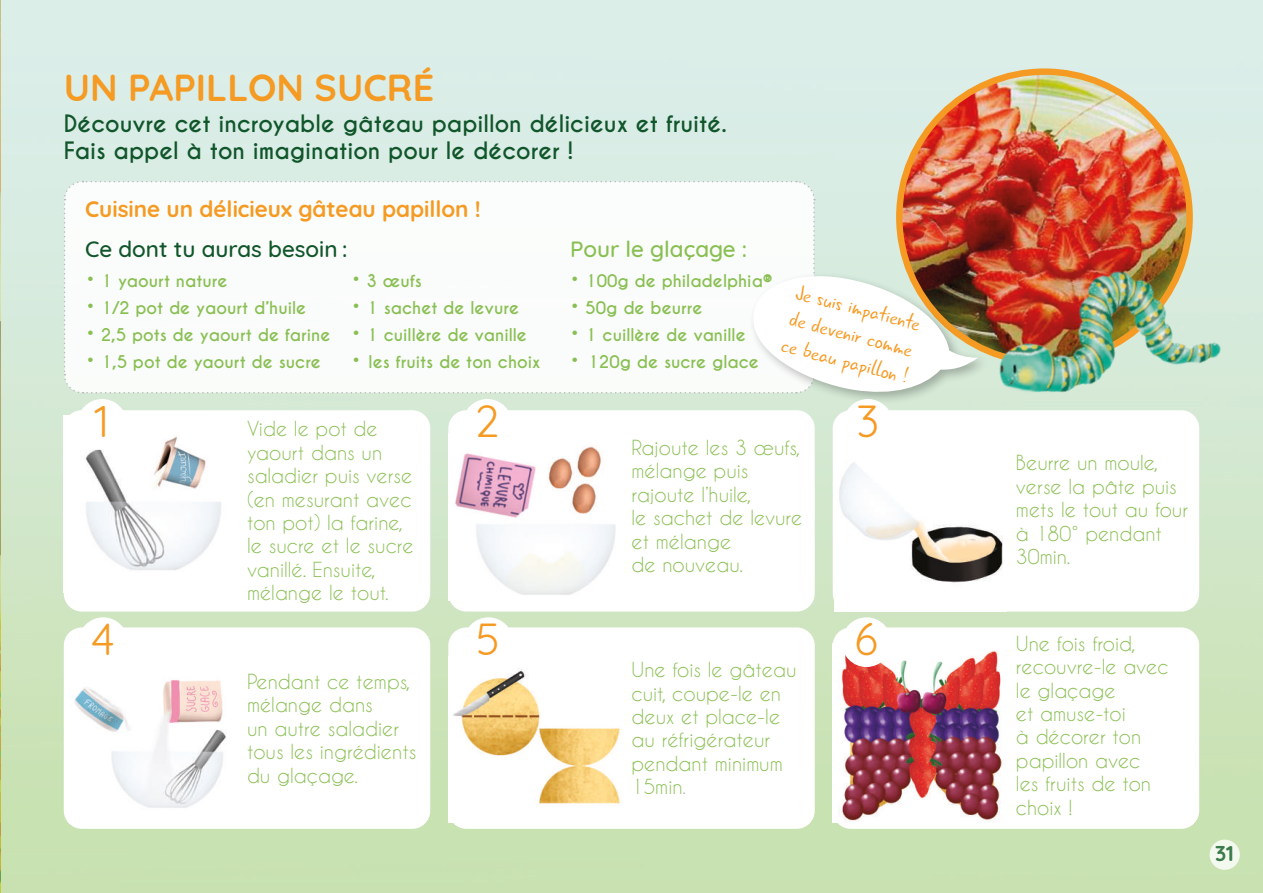
<style>
.page{position:relative;width:1263px;height:893px;background:#fff}
.page>*{position:absolute;margin:0;border:0;box-sizing:border-box;transform-origin:0 0}
.t1{font:43.8px "Quicksand";color:#f59a22}
.t2{font:700 37.5px "Quicksand";color:#f59a22}
.t3{font:700 22.5px/27px "Caviar Dreams";color:#11562b}
.t4{font:22.5px/27px "Gunny Rewritten";color:#f59a22;text-align:justify}
.t5{font:700 22.5px "Quicksand";color:#f59a22}
.t6{font:500 22.5px "Quicksand";color:#11562b}
.t7{font:500 22.5px "Quicksand";color:#89bf52}
.t8{font:700 21.3px "Quicksand";color:#3a7b4a}
.t9{font:19.5px/23.4px "Caviar Dreams";color:#89bf52}
.t10{font:700 16.5px "Caviar Dreams";color:#89bf52}
.s1{font-size:22.5px}
.s2{color:#b5b5b4}
</style>
<div class="page">
<img style="left:0;top:358px;width:1px;height:535px">
<img style="left:0;top:0;width:1px;height:358px">
<img style="left:899px;top:73px;width:290px;height:148px">
<img style="left:455px;top:446px;width:161px;height:149px">
<img style="left:962px;top:221px;width:287px;height:228px">
<img style="left:85px;top:436px;width:136px;height:135px">
<img style="left:74px;top:680px;width:152px;height:128px">
<img style="left:453px;top:668px;width:167px;height:136px">
<img style="left:839px;top:650px;width:163px;height:172px">
<img style="left:839px;top:432px;width:168px;height:151px">
<div style="left:748px;top:271px;width:242px;height:134px;background:#1d1d1b;opacity:.3"></div>
<svg style="left:63px;top:180px;width:915px;height:216px"></svg>
<div style="left:843px;top:399px;width:50px;height:50px;background:#fff;border-radius:50%"></div>
<div style="left:842px;top:617px;width:49px;height:50px;background:#fff;border-radius:50%"></div>
<div style="left:462px;top:399px;width:50px;height:50px;background:#fff;border-radius:50%"></div>
<div style="left:77px;top:399px;width:50px;height:50px;background:#fff;border-radius:50%"></div>
<div style="left:1209px;top:840px;width:31px;height:30px;background:#f4f9ef;border-radius:50%"></div>
<h2 class="t2" style="left:64px;top:57px;width:372px">UN PAPILLON SUCRÉ</h2>
<p class="t3" style="left:64px;top:110px;width:664px">Découvre cet incroyable gâteau papillon délicieux et fruité.<br>Fais appel à ton imagination pour le décorer !</p>
<p class="t5" style="left:85px;top:191px;width:397px">Cuisine un délicieux gâteau papillon !</p>
<p class="t6" style="left:85px;top:231px;width:264px">Ce dont tu auras besoin :</p>
<p class="t10" style="left:86px;top:271px;width:143px"><span class="s1">•</span> 1 yaourt nature</p>
<p class="t10" style="left:86px;top:298px;width:222px"><span class="s1">•</span> 1/2 pot de yaourt d’huile</p>
<p class="t10" style="left:86px;top:325px;width:246px"><span class="s1">•</span> 2,5 pots de yaourt de farine</p>
<p class="t10" style="left:86px;top:352px;width:237px"><span class="s1">•</span> 1,5 pot de yaourt de sucre</p>
<p class="t10" style="left:351px;top:271px;width:72px"><span class="s1">•</span> 3 œufs</p>
<p class="t10" style="left:351px;top:298px;width:169px"><span class="s1">•</span> 1 sachet de levure</p>
<p class="t10" style="left:351px;top:325px;width:177px"><span class="s1">•</span> 1 cuillère de vanille</p>
<p class="t10" style="left:351px;top:352px;width:190px"><span class="s1">•</span> les fruits de ton choix</p>
<h1 class="t1" style="left:95px;top:387px;width:16px">1</h1>
<h1 class="t1" style="left:475px;top:387px;width:26px">2</h1>
<p class="t9" style="left:247px;top:417px;width:168px">Vide le pot de yaourt dans un saladier puis verse (en mesurant avec ton pot) la farine, le sucre et le sucre vanillé. Ensuite, mélange le tout.</p>
<p class="t7" style="left:570px;top:231px;width:179px">Pour le glaçage :</p>
<p class="t10" style="left:570px;top:271px;width:204px"><span class="s1">•</span> 100g de philadelphia®</p>
<p class="t10" style="left:570px;top:298px;width:134px"><span class="s1">•</span> 50g de beurre</p>
<p class="t10" style="left:570px;top:325px;width:177px"><span class="s1">•</span> 1 cuillère de vanille</p>
<p class="t10" style="left:570px;top:352px;width:190px"><span class="s1">•</span> 120g de sucre glace</p>
<p class="t4" style="left:799px;top:279px;width:131px;rotate:15deg">Je suis impatiente de devenir comme ce beau papillon !</p>
<h1 class="t1" style="left:856px;top:387px;width:24px">3</h1>
<p class="t9" style="left:631px;top:436px;width:172px">Rajoute les 3 œufs, mélange puis rajoute l’huile,<br>le sachet de levure et mélange<br>de nouveau.</p>
<h1 class="t1" style="left:91px;top:606px;width:26px">4</h1>
<h1 class="t1" style="left:476px;top:606px;width:26px">5</h1>
<h1 class="t1" style="left:854px;top:606px;width:25px">6</h1>
<p class="t9" style="left:247px;top:669px;width:171px">Pendant ce temps, mélange dans<br>un autre saladier tous les ingrédients du glaçage.</p>
<p class="t9" style="left:631px;top:658px;width:167px">Une fois le gâteau cuit, coupe-le en deux et place-le au réfrigérateur pendant minimum<br>15min<span class="s2">.</span></p>
<p class="t9" style="left:1016px;top:451px;width:174px">Beurre un moule, verse la pâte puis mets le tout au four à 180° pendant<br>30min.</p>
<p class="t9" style="left:1016px;top:631px;width:154px">Une fois froid, recouvre-le avec le glaçage<br>et amuse-toi<br>à décorer ton papillon avec<br>les fruits de ton choix !</p>
<p class="t8" style="left:1215px;top:836px;width:20px">31</p>
</div>
